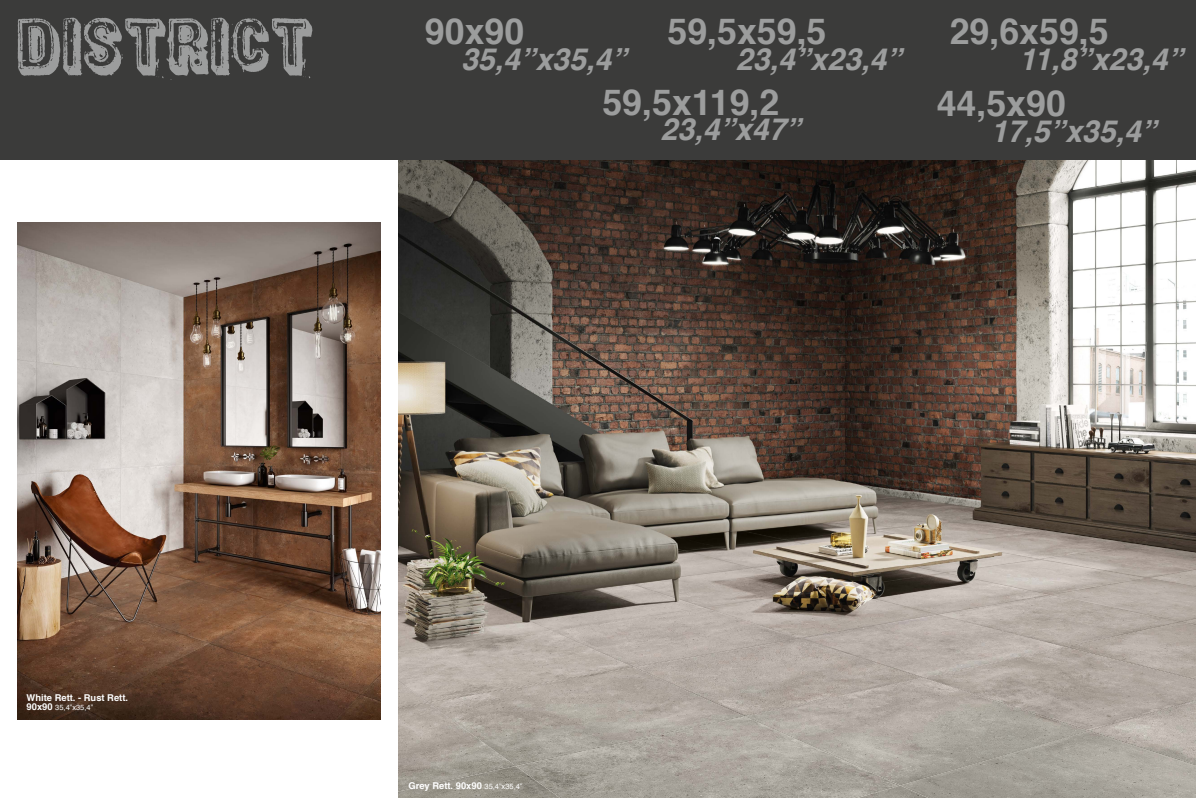
<style>
.page{position:relative;width:1196px;height:798px;background:#fff}
.page>*{position:absolute;margin:0;border:0;box-sizing:border-box;transform-origin:0 0}
.t1{font:700 35.75px/71.6px "Helvetica";color:#9c9d9d}
.t2{font:italic 700 30.38px "Helvetica";color:#9c9d9d}
.t3{font:700 9.38px "Helvetica";color:#fff}
.t4{font:7.5px "Helvetica";color:#fff}
.s1{font-weight:700;font-size:9.38px}
.s2{font-weight:400;font-size:7.5px}
</style>
<div class="page">
<img style="left:18px;top:222px;width:363px;height:496px">
<img style="left:399px;top:159px;width:797px;height:638px">
<div style="left:0;top:0;width:1196px;height:159px;background:#3b3b3a"></div>
<svg style="left:18px;top:18px;width:294px;height:62px"></svg>
<p class="t3" style="left:27px;top:689px;width:103px">White Rett. - Rust Rett.</p>
<p class="t4" style="left:27px;top:701px;width:68px"><span class="s1">90x90</span> 35,4”x35,4”</p>
<p class="t1" style="left:667px;top:-4px;width:161px">59,5x59,5</p>
<p class="t1" style="left:937px;top:-4px;width:173px;text-indent:13px">29,6x59,5<br>44,5x90</p>
<p class="t1" style="left:425px;top:-4px;width:101px">90x90</p>
<p class="t2" style="left:461px;top:34px;width:167px">35,4”x35,4”</p>
<p class="t2" style="left:736px;top:34px;width:167px">23,4”x23,4”</p>
<p class="t2" style="left:1019px;top:34px;width:165px">11,8”x23,4”</p>
<p class="t1" style="left:602px;top:67px;width:178px">59,5x119,2</p>
<p class="t2" style="left:661px;top:105px;width:142px">23,4”x47”</p>
<p class="t2" style="left:991px;top:106px;width:167px">17,5”x35,4”</p>
<p class="t3" style="left:408px;top:778px;width:116px">Grey Rett. 90x90 <span class="s2">35,4”x35,4”</span></p>
</div>
